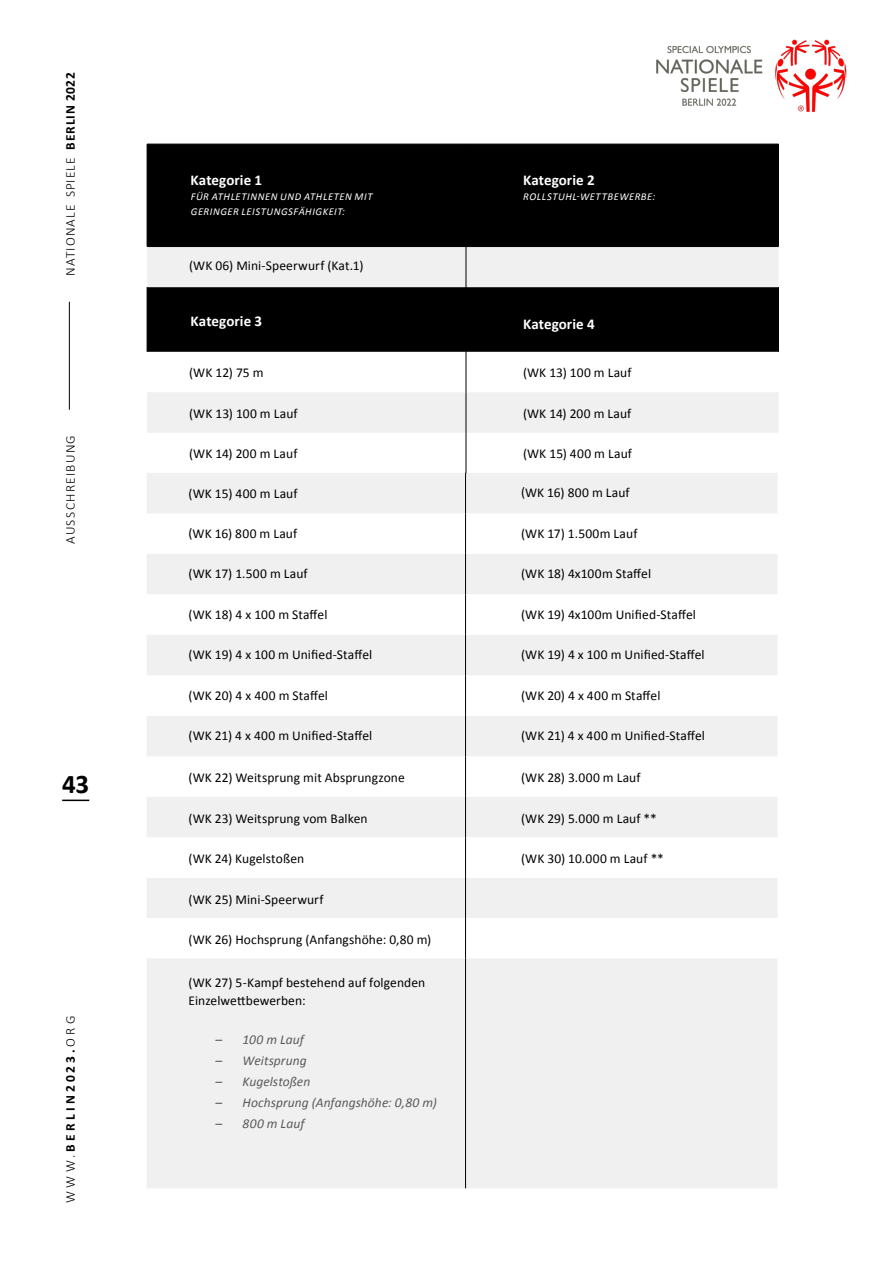
<style>
.page{position:relative;width:893px;height:1263px;background:#fff}
.page>*{position:absolute;margin:0;border:0;box-sizing:border-box;transform-origin:0 0}
.t1{font:700 27px "Calibri";color:#000}
.Tabelle_1{font:700 15px "Calibri";letter-spacing:.005em;color:#fff}
.Copy{font:13.5px/18px "Calibri";letter-spacing:.005em;color:#000}
.Tabelle{font:13.5px "Calibri";letter-spacing:.005em;color:#000}
.t2{font:italic 13.5px "Calibri";letter-spacing:.005em;color:#5a5a5a}
.t3{font:300 13.5px "Calibri";letter-spacing:.08em;color:#000}
.t4{font:700 13.5px "Calibri";letter-spacing:.245em;color:#000}
.Auszeichnung_Tabelle{font:italic 10.5px "Calibri";letter-spacing:.055em;color:#fff}
.s1{font-weight:700}
.s2{font-weight:300}
</style>
<div class="page">
<img style="left:656px;top:39px;width:191px;height:73px">
<svg style="left:62px;top:800px;width:27px;height:1px"></svg>
<hr style="left:69px;top:302px;width:1px;height:108px;background:#000">
<svg style="left:147px;top:473px;width:630px;height:283px;fill:#f0f0f0"></svg>
<svg style="left:147px;top:797px;width:630px;height:391px;fill:#f0f0f0"></svg>
<hr style="left:465px;top:473px;width:1px;height:40px;background:#000">
<hr style="left:465px;top:513px;width:1px;height:41px;background:#000">
<hr style="left:465px;top:554px;width:1px;height:40px;background:#000">
<hr style="left:465px;top:594px;width:1px;height:41px;background:#000">
<hr style="left:465px;top:635px;width:1px;height:40px;background:#000">
<hr style="left:465px;top:675px;width:1px;height:41px;background:#000">
<hr style="left:465px;top:716px;width:1px;height:40px;background:#000">
<hr style="left:465px;top:756px;width:1px;height:41px;background:#000">
<hr style="left:465px;top:797px;width:1px;height:40px;background:#000">
<hr style="left:465px;top:837px;width:1px;height:41px;background:#000">
<hr style="left:465px;top:878px;width:1px;height:40px;background:#000">
<hr style="left:465px;top:918px;width:1px;height:40px;background:#000">
<hr style="left:465px;top:958px;width:1px;height:230px;background:#000">
<div style="left:148px;top:145px;width:630px;height:207px;background:#000"></div>
<div style="left:147px;top:247px;width:631px;height:40px;background:#f0f0f0"></div>
<div style="left:147px;top:392px;width:631px;height:41px;background:#f0f0f0"></div>
<hr style="left:466px;top:352px;width:1px;height:40px;background:#000">
<hr style="left:466px;top:392px;width:1px;height:41px;background:#000">
<hr style="left:466px;top:433px;width:1px;height:40px;background:#000">
<hr style="left:147px;top:144px;width:319px;height:1px;background:#000">
<hr style="left:147px;top:144px;width:1px;height:102px;background:#000">
<hr style="left:147px;top:246px;width:319px;height:1px;background:#000">
<hr style="left:466px;top:144px;width:312px;height:1px;background:#000">
<hr style="left:466px;top:144px;width:1px;height:102px;background:#000">
<hr style="left:466px;top:246px;width:312px;height:1px;background:#000">
<hr style="left:778px;top:144px;width:1px;height:102px;background:#000">
<hr style="left:147px;top:287px;width:1px;height:65px;background:#000">
<hr style="left:778px;top:287px;width:1px;height:65px;background:#000">
<hr style="left:466px;top:287px;width:1px;height:65px;background:#000">
<hr style="left:466px;top:247px;width:1px;height:40px;background:#000">
<p class="t3" style="left:62px;top:276px;width:205px;rotate:-90deg">NATIONALE SPIELE <span class="s1">BERLIN 2022</span></p>
<p class="t3" style="left:62px;top:544px;width:110px;rotate:-90deg">AUSSCHREIBUNG</p>
<h1 class="t1" style="left:62px;top:765px;width:29px">43</h1>
<p class="t4" style="left:61px;top:1203px;width:189px;rotate:-90deg"><span class="s2">WWW.</span>BERLIN2023.<span class="s2">ORG</span></p>
<p class="Tabelle_1" style="left:191px;top:170px;width:73px">Kategorie 1</p>
<p class="Auszeichnung_Tabelle" style="left:191px;top:190px;width:183px">FÜR ATHLETINNEN UND ATHLETEN MIT</p>
<p class="Auszeichnung_Tabelle" style="left:191px;top:205px;width:156px">GERINGER LEISTUNGSFÄHIGKEIT:</p>
<p class="Tabelle" style="left:189px;top:258px;width:176px">(WK 06) Mini-Speerwurf (Kat.1)</p>
<p class="Tabelle_1" style="left:523px;top:170px;width:73px">Kategorie 2</p>
<p class="Auszeichnung_Tabelle" style="left:523px;top:190px;width:134px">ROLLSTUHL-WETTBEWERBE:</p>
<p class="Tabelle_1" style="left:191px;top:310px;width:73px">Kategorie 3</p>
<p class="Tabelle_1" style="left:523px;top:314px;width:73px">Kategorie 4</p>
<p class="Tabelle" style="left:189px;top:364px;width:76px">(WK 12) 75 m</p>
<p class="Tabelle" style="left:523px;top:364px;width:110px">(WK 13) 100 m Lauf</p>
<p class="Tabelle" style="left:189px;top:405px;width:110px">(WK 13) 100 m Lauf</p>
<p class="Tabelle" style="left:523px;top:405px;width:110px">(WK 14) 200 m Lauf</p>
<p class="Tabelle" style="left:189px;top:445px;width:110px">(WK 14) 200 m Lauf</p>
<p class="Tabelle" style="left:523px;top:445px;width:111px">(WK 15) 400 m Lauf</p>
<p class="Copy" style="left:189px;top:484px;width:111px">(WK 15) 400 m Lauf</p>
<p class="Copy" style="left:521px;top:483px;width:110px">(WK 16) 800 m Lauf</p>
<p class="Copy" style="left:189px;top:524px;width:110px">(WK 16) 800 m Lauf</p>
<p class="Copy" style="left:521px;top:524px;width:118px">(WK 17) 1.500m Lauf</p>
<p class="Copy" style="left:189px;top:564px;width:121px">(WK 17) 1.500 m Lauf</p>
<p class="Copy" style="left:521px;top:564px;width:132px">(WK 18) 4x100m Staffel</p>
<p class="Copy" style="left:189px;top:605px;width:140px">(WK 18) 4 x 100 m Staffel</p>
<p class="Copy" style="left:521px;top:605px;width:176px">(WK 19) 4x100m Unified-Staffel</p>
<p class="Copy" style="left:189px;top:645px;width:185px">(WK 19) 4 x 100 m Unified-Staffel</p>
<p class="Copy" style="left:521px;top:645px;width:185px">(WK 19) 4 x 100 m Unified-Staffel</p>
<p class="Copy" style="left:189px;top:686px;width:141px">(WK 20) 4 x 400 m Staffel</p>
<p class="Copy" style="left:521px;top:686px;width:141px">(WK 20) 4 x 400 m Staffel</p>
<p class="Copy" style="left:189px;top:726px;width:185px">(WK 21) 4 x 400 m Unified-Staffel</p>
<p class="Copy" style="left:521px;top:726px;width:185px">(WK 21) 4 x 400 m Unified-Staffel</p>
<p class="Copy" style="left:189px;top:768px;width:218px">(WK 22) Weitsprung mit Absprungzone</p>
<p class="Copy" style="left:521px;top:768px;width:121px">(WK 28) 3.000 m Lauf</p>
<p class="Copy" style="left:189px;top:809px;width:181px">(WK 23) Weitsprung vom Balken</p>
<p class="Copy" style="left:521px;top:809px;width:137px">(WK 29) 5.000 m Lauf **</p>
<p class="Copy" style="left:189px;top:849px;width:117px">(WK 24) Kugelstoßen</p>
<p class="Copy" style="left:521px;top:849px;width:144px">(WK 30) 10.000 m Lauf **</p>
<p class="Copy" style="left:189px;top:889px;width:137px">(WK 25) Mini-Speerwurf</p>
<p class="Copy" style="left:189px;top:930px;width:244px">(WK 26) Hochsprung (Anfangshöhe: 0,80 m)</p>
<p class="Copy" style="left:189px;top:972px;width:238px">(WK 27) 5-Kampf bestehend auf folgenden<br>Einzelwettbewerben:</p>
<p class="t2" style="left:216px;top:1031px;width:90px">– 100 m Lauf</p>
<p class="t2" style="left:216px;top:1052px;width:93px">– Weitsprung</p>
<p class="t2" style="left:216px;top:1073px;width:96px">– Kugelstoßen</p>
<p class="t2" style="left:216px;top:1094px;width:223px">– Hochsprung (Anfangshöhe: 0,80 m)</p>
<p class="t2" style="left:216px;top:1115px;width:90px">– 800 m Lauf</p>
</div>
